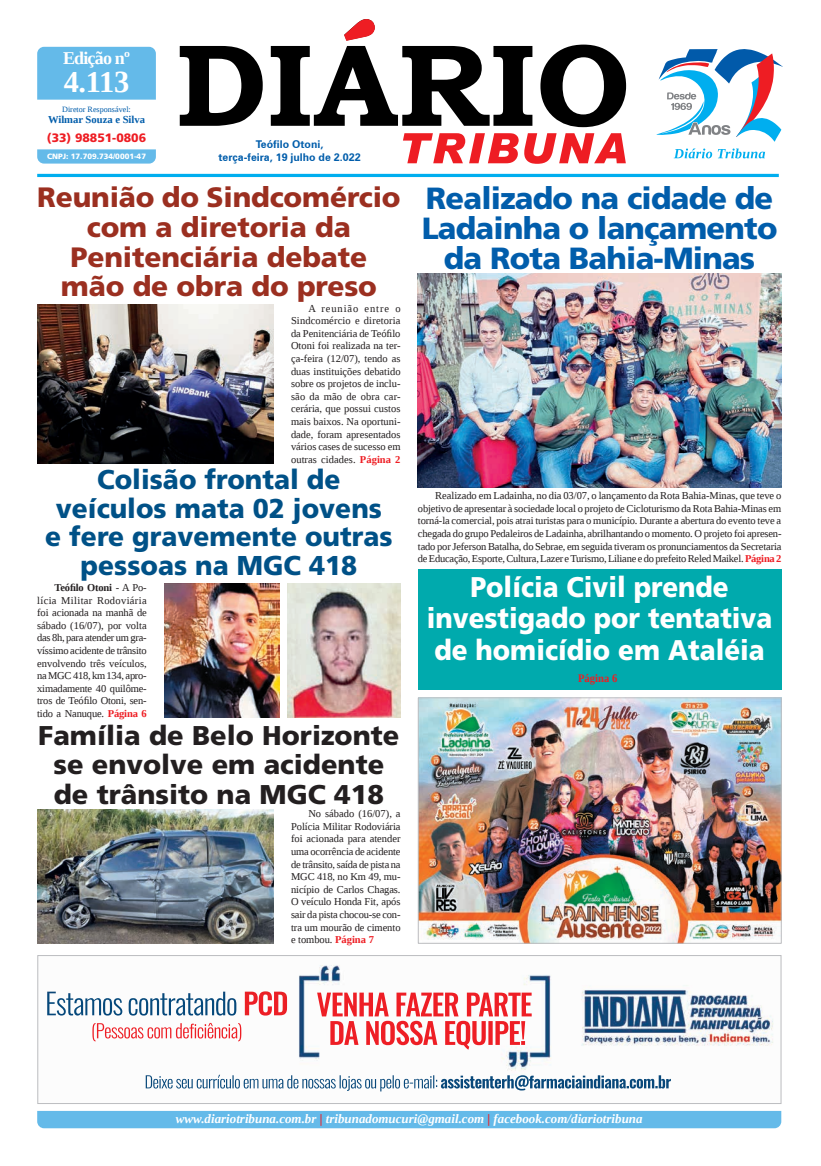
<style>
.page{position:relative;width:821px;height:1166px;background:#fff}
.page>*{position:absolute;margin:0;border:0;box-sizing:border-box;transform-origin:0 0}
.t1{font:900 30.62px/29.8px "Frutiger LT Std";letter-spacing:-.025em;color:#015dab;text-align:center}
.t2{font:700 30.45px "Liberation Serif";color:#fff}
.t3{font:900 28.44px/31.6px "Frutiger LT Std";color:#fff;text-align:center;scale:.91 1}
.t4{font:900 28px/29.8px "Frutiger LT Std";letter-spacing:-.005em;color:#9b2f20;text-align:center}
.t5{font:900 27.21px/28.6px "Frutiger LT Std";color:#005187;text-align:center;scale:.96 1}
.t6{font:900 27.12px/29.8px "Frutiger LT Std";color:#231f20;text-align:center}
.t7{font:700 18.03px "Liberation Serif";letter-spacing:-.045em;color:#fff}
.t8{font:italic 700 12.95px "Liberation Serif";color:#fff}
.t9{font:900 12.16px "Frutiger LT Std";color:#ee1d23}
.t10{font:700 11.46px "Liberation Serif";letter-spacing:.005em;color:#ee1d23;scale:.91 1}
.t11{font:700 10.67px/12.6px "Zurich BT";color:#015dab;text-align:center}
.t12{font:700 10.59px "Liberation Serif";color:#015dab}
.t13{font:10.5px/12.6px "Liberation Serif";letter-spacing:-.015em;color:#231f20;text-align:justify}
.t14{font:8.14px "Liberation Serif";color:#015dab}
.t15{font:900 7.7px "Frutiger LT Std";color:#fff}
.s1{font-weight:700;color:#ee1d23}
.s2{font-weight:700}
.s3{color:#ee1d23}
</style>
<div class="page">
<hr style="left:37px;top:174px;width:742px;height:3px;background:#00aeef">
<svg style="left:180px;top:44px;width:446px;height:83px"></svg>
<svg style="left:344px;top:19px;width:31px;height:22px"></svg>
<div style="left:37px;top:47px;width:119px;height:53px;background:#64bae9"></div>
<svg style="left:37px;top:149px;width:119px;height:15px;background:#6ebeea"></svg>
<div style="left:37px;top:1111px;width:744px;height:17px;background:#64bae9"></div>
<svg style="left:403px;top:133px;width:223px;height:31px"></svg>
<svg style="left:656px;top:49px;width:127px;height:93px"></svg>
<svg style="left:674px;top:148px;width:91px;height:10px"></svg>
<img style="left:47px;top:965px;width:727px;height:127px">
<div style="left:37px;top:955px;width:744px;height:149px;border:1px solid #bcbdc0"></div>
<div style="left:418px;top:569px;width:363px;height:121px;background:#00aaad"></div>
<img style="left:420px;top:700px;width:359px;height:241px">
<div style="left:418px;top:698px;width:363px;height:245px;border:1px solid #bcbdc0"></div>
<img style="left:164px;top:584px;width:115px;height:133px">
<img style="left:288px;top:584px;width:113px;height:133px">
<img style="left:418px;top:273px;width:363px;height:215px">
<img style="left:37px;top:304px;width:237px;height:159px">
<img style="left:37px;top:810px;width:237px;height:133px">
<h3 class="t7" style="left:63px;top:45px;width:68px">Edição nº</h3>
<h2 class="t2" style="left:64px;top:61px;width:67px">4.113</h2>
<p class="t14" style="left:62px;top:104px;width:70px">Diretor Responsável:</p>
<p class="t12" style="left:48px;top:112px;width:99px">Wilmar Souza e Silva</p>
<p class="t9" style="left:47px;top:130px;width:101px">(33) 98851-0806</p>
<p class="t15" style="left:47px;top:151px;width:100px">CNPJ: 17.709.734/0001-47</p>
<p class="t11" style="left:218px;top:138px;width:144px">Teófilo Otoni,<br>terça-feira, 19 julho de 2.022</p>
<h3 class="t4" style="left:37px;top:182px;width:365px">Reunião do Sindcomércio com a diretoria da<br>Penitenciária debate mão de obra do preso</h3>
<p class="t13" style="left:291px;top:302px;width:111px;text-indent:17px">A reunião entre o Sindcomércio e diretoria da Penitenciária de Teófilo Otoni foi realizada na ter&shy;ça-feira (12/07), tendo as duas instituições debatido sobre os projetos de inclu&shy;são da mão de obra car&shy;cerária, que possui custos mais baixos. Na oportuni&shy;dade, foram apresentados vários cases de sucesso em outras cidades. <span class="s1">Página 2</span></p>
<h3 class="t5" style="left:45px;top:465px;width:363px">Colisão frontal de veículos mata 02 jovens e fere gravemente outras pessoas na MGC 418</h3>
<p class="t13" style="left:37px;top:581px;width:111px;text-indent:17px"><span class="s2">Teófilo Otoni</span> - A Po&shy;lícia Militar Rodoviária foi acionada na manhã de sábado (16/07), por volta das 8h, para atender um gra&shy;víssimo acidente de trânsito envolvendo três veículos, na MGC 418, km 134, apro&shy;ximadamente 40 quilôme&shy;tros de Teófilo Otoni, sen&shy;tido a Nanuque. <span class="s1">Página 6</span></p>
<h3 class="t6" style="left:38px;top:720px;width:363px">Família de Belo Horizonte se envolve em acidente de trânsito na MGC 418</h3>
<p class="t13" style="left:291px;top:807px;width:111px;text-indent:17px">No sábado (16/07), a Polícia Militar Rodoviária foi acionada para atender uma ocorrência de acidente de trânsito, saída de pista na MGC 418, no Km 49, mu&shy;nicípio de Carlos Chagas.<br>O veículo Honda Fit, após sair da pista chocou-se con&shy;tra um mourão de cimento e tombou. <span class="s1">Página 7</span></p>
<h1 class="t1" style="left:422px;top:183px;width:357px">Realizado na cidade de<br>Ladainha o lançamento da Rota Bahia-Minas</h1>
<p class="t13" style="left:418px;top:489px;width:365px;text-indent:17px">Realizado em Ladainha, no dia 03/07, o lançamento da Rota Bahia-Minas, que teve o objetivo de apresentar à sociedade local o projeto de Cicloturismo da Rota Bahia-Minas em torná-la comercial, pois atrai turistas para o município. Durante a abertura do evento teve a chegada do grupo Pedaleiros de Ladainha, abrilhantando o momento. O projeto foi apresen&shy;tado por Jeferson Batalha, do Sebrae, em seguida tiveram os pronunciamentos da Secretaria de Educação, Esporte, Cultura, Lazer e Turismo, Liliane e do prefeito Reled Maikel. <span class="s1">Página 2</span></p>
<h3 class="t3" style="left:427px;top:571px;width:381px">Polícia Civil prende investigado por tentativa de homicídio em Ataléia</h3>
<p class="t10" style="left:578px;top:671px;width:45px">Página 6</p>
<p class="t8" style="left:176px;top:1110px;width:468px">www.diariotribuna.com.br <span class="s3">|</span> tribunadomucuri@gmail.com <span class="s3">|</span> facebook.com/diariotribuna</p>
</div>
